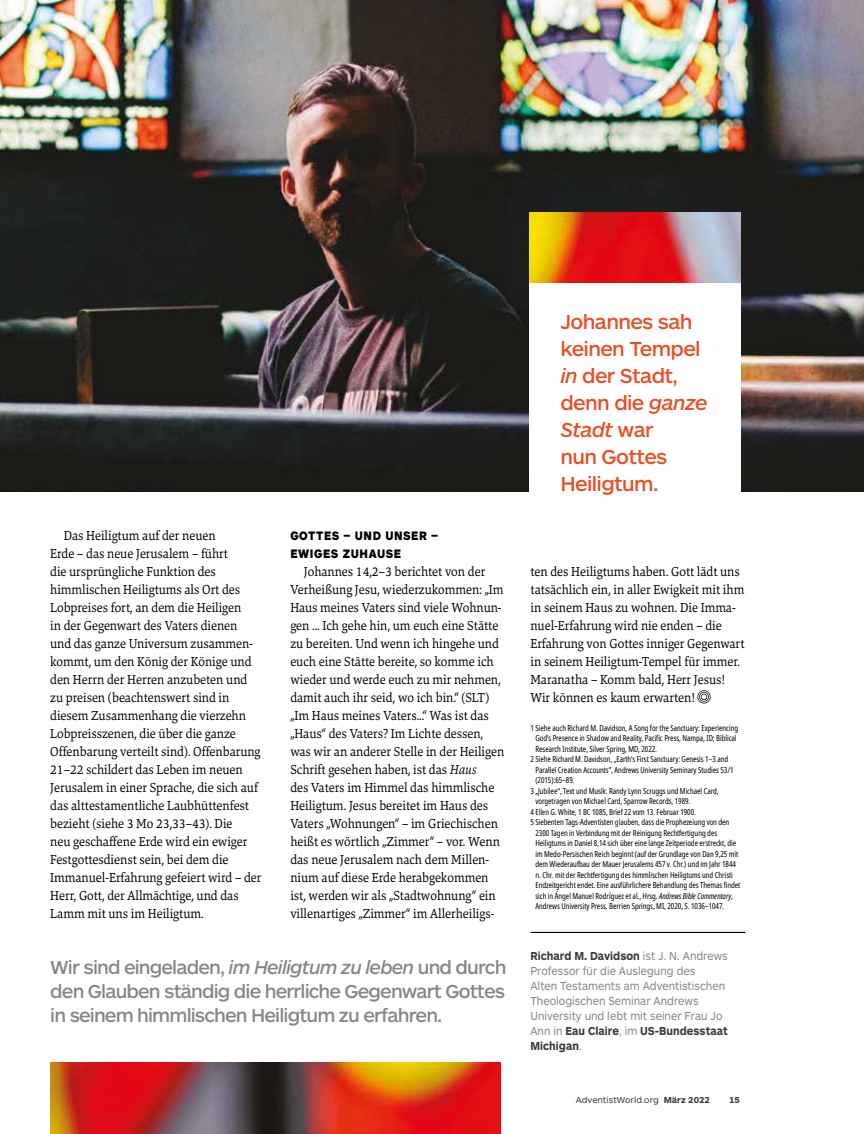
<style>
.page{position:relative;width:864px;height:1134px;background:#fff}
.page>*{position:absolute;margin:0;border:0;box-sizing:border-box;transform-origin:0 0}
.t1{font:500 21px/27px "ARS Maquette Pro";letter-spacing:-.03em;color:#e94e24}
.t2{font:500 19.5px/24px "ARS Maquette Pro";letter-spacing:-.01em;color:#878786;text-align:justify}
.t3{font:13.5px/18px "Danton";color:#000;scale:.9 1}
.t4{font:900 12.75px/18px "ARS Maquette Pro";letter-spacing:.05em;color:#000;scale:.9 1}
.t5{font:12px/15px "ARS Maquette Pro";color:#878786;scale:.9 1}
.t6{font:9px "ARS Maquette Pro";letter-spacing:.035em;color:#3c3c3b}
.t7{font:700 9px "ARS Maquette Pro";color:#3c3c3b}
.t8{font:condensed 8.25px "Noto Sans";letter-spacing:-.005em;color:#000;scale:.9 1}
.s1{font-style:italic}
.s2{font-weight:700;color:#3c3c3b}
.s3{font-weight:700}
</style>
<div class="page">
<img style="left:0;top:0;width:864px;height:491px">
<img style="left:50px;top:1062px;width:450px;height:72px">
<div style="left:530px;top:282px;width:211px;height:235px;background:#fff"></div>
<img style="left:530px;top:213px;width:211px;height:69px">
<hr style="left:530px;top:932px;width:215px;height:1px;background:#000">
<svg style="left:697px;top:690px;width:14px;height:14px"></svg>
<p class="t3" style="left:50px;top:527px;width:236px;text-indent:14px">Das Heiligtum auf der neuen<br>Erde – das neue Jerusalem – führt<br>die ursprüngliche Funktion des himmlischen Heiligtums als Ort des Lobpreises fort, an dem die Heiligen<br>in der Gegenwart des Vaters dienen und das ganze Universum zusammen&shy;kommt, um den König der Könige und den Herrn der Herren anzubeten und zu preisen (beachtenswert sind in diesem Zusammenhang die vierzehn Lobpreisszenen, die über die ganze Offenbarung verteilt sind). Offenbarung 21–22 schildert das Leben im neuen Jerusalem in einer Sprache, die sich auf das alttestamentliche Laubhüttenfest bezieht (siehe 3 Mo 23,33–43). Die<br>neu geschaffene Erde wird ein ewiger Festgottesdienst sein, bei dem die Immanuel-Erfahrung gefeiert wird – der Herr, Gott, der Allmächtige, und das Lamm mit uns im Heiligtum.</p>
<p class="t4" style="left:290px;top:527px;width:166px">GOTTES – UND UNSER –<br>EWIGES ZUHAUSE</p>
<p class="t3" style="left:290px;top:563px;width:239px;text-indent:14px">Johannes 14,2–3 berichtet von der Verheißung Jesu, wiederzukommen: „Im Haus meines Vaters sind viele Wohnun&shy;gen ... Ich gehe hin, um euch eine Stätte zu bereiten. Und wenn ich hingehe und euch eine Stätte bereite, so komme ich wieder und werde euch zu mir nehmen, damit auch ihr seid, wo ich bin.“ (SLT) „Im Haus meines Vaters...“ Was ist das „Haus“ des Vaters? Im Lichte dessen, was wir an anderer Stelle in der Heiligen Schrift gesehen haben, ist das <span class="s1">Haus<br></span>des Vaters im Himmel das himmlische Heiligtum. Jesus bereitet im Haus des Vaters „Wohnungen“ – im Griechischen heißt es wörtlich „Zimmer“ – vor. Wenn das neue Jerusalem nach dem Millen&shy;nium auf diese Erde herabgekommen ist, werden wir als „Stadtwohnung“ ein villenartiges „Zimmer“ im Allerheiligs-</p>
<h2 class="t2" style="left:50px;top:956px;width:458px">Wir sind eingeladen, <span class="s1">im Heiligtum zu leben</span> und durch den Glauben ständig die herrliche Gegenwart Gottes in seinem himmlischen Heiligtum zu erfahren.</h2>
<h1 class="t1" style="left:560px;top:310px;width:149px">Johannes sah keinen Tempel <span class="s1">in</span> der Stadt, denn die <span class="s1">ganze<br>Stadt</span> war<br>nun Gottes<br>Heiligtum.</h1>
<p class="t3" style="left:530px;top:563px;width:239px">ten des Heiligtums haben. Gott lädt uns tatsächlich ein, in aller Ewigkeit mit ihm in seinem Haus zu wohnen. Die Imma&shy;nuel-Erfahrung wird nie enden – die Erfahrung von Gottes inniger Gegenwart in seinem Heiligtum-Tempel für immer.<br>Maranatha – Komm bald, Herr Jesus!<br>Wir können es kaum erwarten!</p>
<p class="t8" style="left:530px;top:724px;width:232px">1 Siehe auch Richard M. Davidson, A Song for the Sanctuary: Experiencing</p>
<p class="t8" style="left:535px;top:735px;width:225px">God’s Presence in Shadow and Reality, Pacific Press, Nampa, ID; Biblical</p>
<p class="t8" style="left:535px;top:745px;width:137px">Research Institute, Silver Spring, MD, 2022.</p>
<p class="t8" style="left:530px;top:756px;width:221px">2 Siehe Richard M. Davidson, „Earth’s First Sanctuary: Genesis 1–3 and</p>
<p class="t8" style="left:535px;top:766px;width:222px">Parallel Creation Accounts”, Andrews University Seminary Studies 53/1</p>
<p class="t8" style="left:535px;top:777px;width:45px">(2015):65–89.</p>
<p class="t8" style="left:530px;top:787px;width:211px">3 „Jubilee“, Text und Musik: Randy Lynn Scruggs und Michael Card,</p>
<p class="t8" style="left:535px;top:798px;width:174px">vorgetragen von Michael Card, Sparrow Records, 1989.</p>
<p class="t8" style="left:530px;top:808px;width:185px">4 Ellen G. White, 1 BC 1085, Brief 22 vom 13. Februar 1900.</p>
<p class="t8" style="left:530px;top:819px;width:223px">5 Siebenten Tags-Adventisten glauben, dass die Prophezeiung von den</p>
<p class="t8" style="left:535px;top:829px;width:204px">2300 Tagen in Verbindung mit der Reinigung Rechtfertigung des</p>
<p class="t8" style="left:535px;top:840px;width:225px">Heiligtums in Daniel 8,14 sich über eine lange Zeitperiode erstreckt, die</p>
<p class="t8" style="left:535px;top:850px;width:227px">im Medo-Persischen Reich beginnt (auf der Grundlage von Dan 9,25 mit</p>
<p class="t8" style="left:535px;top:861px;width:224px">dem Wiederaufbau der Mauer Jerusalems 457 v. Chr.) und im Jahr 1844</p>
<p class="t8" style="left:535px;top:871px;width:221px">n. Chr. mit der Rechtfertigung des himmlischen Heiligtums und Christi</p>
<p class="t8" style="left:535px;top:882px;width:229px">Endzeitgericht endet. Eine ausführlichere Behandlung des Themas findet</p>
<p class="t8" style="left:535px;top:892px;width:221px">sich in Ángel Manuel Rodríguez et al., Hrsg. <span class="s1">Andrews Bible Commentary</span>,</p>
<p class="t8" style="left:535px;top:903px;width:211px">Andrews University Press, Berrien Springs, MI, 2020, S. 1036–1047.</p>
<p class="t5" style="left:530px;top:949px;width:221px"><span class="s2">Richard M. Davidson</span> ist J. N. Andrews<br>Professor für die Auslegung des<br>Alten Testaments am Adventistischen<br>Theologischen Seminar Andrews<br>University und lebt mit seiner Frau Jo<br>Ann in <span class="s2">Eau Claire</span>, im <span class="s2">US-Bundesstaat<br>Michigan</span>.</p>
<p class="t6" style="left:576px;top:1095px;width:135px">AdventistWorld.org <span class="s3">März 2022</span></p>
<p class="t7" style="left:729px;top:1095px;width:12px">15</p>
</div>
